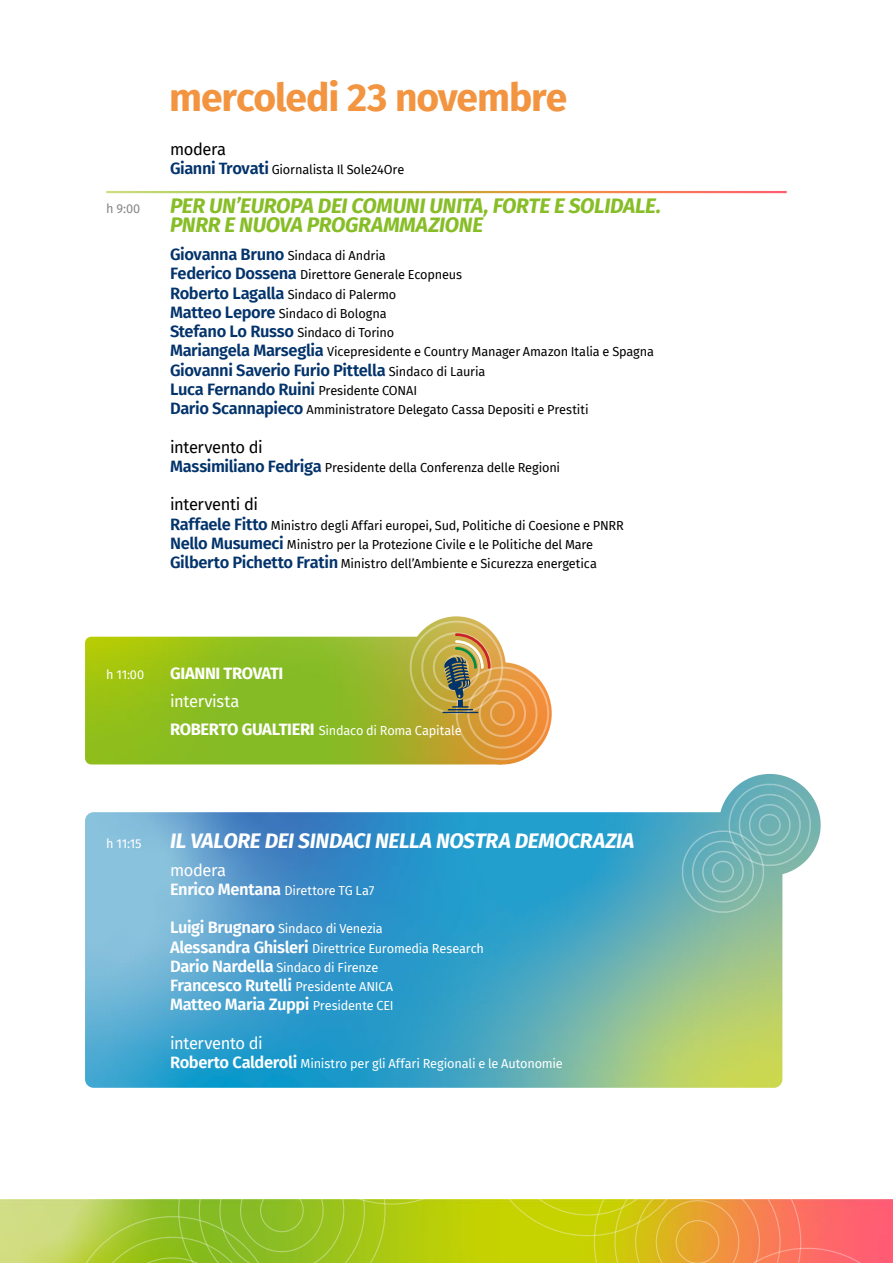
<style>
.page{position:relative;width:893px;height:1263px;background:#fff}
.page>*{position:absolute;margin:0;border:0;box-sizing:border-box;transform-origin:0 0}
.t1{font:700 39px "Fira Sans";letter-spacing:-.025em;color:#f29440}
.t2{font:italic 700 21px/19.2px "Fira Sans";letter-spacing:-.015em;color:#87bd26}
.t3{font:italic 700 21px "Fira Sans";letter-spacing:-.015em;color:#fff}
.t4{font:600 16.5px/19.2px "Fira Sans";letter-spacing:-.03em;color:#03336b}
.t5{font:600 16.5px/19.2px "Fira Sans";letter-spacing:-.025em;color:#fff}
.t6{font:16.5px "Fira Sans";letter-spacing:-.025em;color:#000}
.t7{font:16.5px "Fira Sans";letter-spacing:-.025em;color:#fff}
.t8{font:700 16.5px "Fira Sans";letter-spacing:-.025em;color:#fff}
.t9{font:12.75px/19.2px "Fira Sans";letter-spacing:-.015em;color:#000}
.t10{font:12.75px/19.2px "Fira Sans";letter-spacing:-.015em;color:#fff}
.t11{font:12.75px "Fira Sans";color:#878787}
.s1{font-weight:600;font-size:16.5px;color:#03336b}
.s2{font-weight:400;font-size:12.75px;color:#000}
.s3{font-weight:700;font-size:16.5px}
.s4{font-weight:600;font-size:16.5px}
.s5{font-weight:400;font-size:12.75px}
</style>
<div class="page">
<img style="left:0;top:1199px;width:69px;height:64px">
<svg style="left:69px;top:1199px;width:824px;height:64px;background:#c2b42c"></svg>
<img style="left:85px;top:637px;width:363px;height:127px">
<img style="left:448px;top:762px;width:69px;height:3px">
<img style="left:402px;top:636px;width:4px;height:87px">
<img style="left:85px;top:812px;width:697px;height:276px">
<img style="left:750px;top:774px;width:71px;height:76px">
<svg style="left:676px;top:778px;width:138px;height:136px"></svg>
<svg style="left:406px;top:616px;width:146px;height:146px"></svg>
<h1 class="t1" style="left:169px;top:64px;width:400px">mercoledi 23 novembre</h1>
<p class="t6" style="left:170px;top:137px;width:58px">modera</p>
<p class="t9" style="left:170px;top:160px;width:236px"><span class="s1">Gianni Trovati</span> Giornalista Il Sole24Ore</p>
<p class="t11" style="left:106px;top:199px;width:36px">h 9:00</p>
<h2 class="t2" style="left:170px;top:195px;width:492px">PER UN’EUROPA DEI COMUNI UNITA, FORTE E SOLIDALE.<br>PNRR E NUOVA PROGRAMMAZIONE</h2>
<p class="t9" style="left:170px;top:246px;width:486px"><span class="s1">Giovanna Bruno</span> Sindaca di Andria<br><span class="s1">Federico Dossena</span> Direttore Generale Ecopneus<br><span class="s1">Roberto Lagalla</span> Sindaco di Palermo<br><span class="s1">Matteo Lepore</span> Sindaco di Bologna<br><span class="s1">Stefano Lo Russo</span> Sindaco di Torino<br><span class="s1">Mariangela Marseglia</span> Vicepresidente e Country Manager Amazon Italia e Spagna</p>
<p class="t4" style="left:170px;top:359px;width:317px">Giovanni Saverio Furio Pittella <span class="s2">Sindaco di Lauria<br></span>Luca Fernando Ruini <span class="s2">Presidente CONAI</span></p>
<p class="t9" style="left:170px;top:400px;width:420px"><span class="s1">Dario Scannapieco</span> Amministratore Delegato Cassa Depositi e Prestiti</p>
<p class="t6" style="left:170px;top:434px;width:94px">intervento di</p>
<p class="t9" style="left:170px;top:457px;width:392px"><span class="s1">Massimiliano Fedriga</span> Presidente della Conferenza delle Regioni</p>
<p class="t6" style="left:170px;top:492px;width:89px">interventi di</p>
<p class="t9" style="left:170px;top:515px;width:455px"><span class="s1">Raffaele Fitto</span> Ministro degli Affari europei, Sud, Politiche di Coesione e PNRR<br><span class="s1">Nello Musumeci</span> Ministro per la Protezione Civile e le Politiche del Mare<br><span class="s1">Gilberto Pichetto Fratin</span> Ministro dell’Ambiente e Sicurezza energetica</p>
<p class="t10" style="left:106px;top:664px;width:39px">h 11:00</p>
<p class="t8" style="left:170px;top:659px;width:115px">GIANNI TROVATI</p>
<p class="t7" style="left:170px;top:689px;width:71px">intervista</p>
<p class="t10" style="left:170px;top:721px;width:293px"><span class="s3">ROBERTO GUALTIERI</span> Sindaco di Roma Capitale</p>
<p class="t10" style="left:106px;top:833px;width:37px">h 11:15</p>
<h2 class="t3" style="left:170px;top:823px;width:466px">IL VALORE DEI SINDACI NELLA NOSTRA DEMOCRAZIA</h2>
<p class="t7" style="left:170px;top:857px;width:58px">modera</p>
<p class="t10" style="left:170px;top:880px;width:206px"><span class="s4">Enrico Mentana</span> Direttore TG La7</p>
<p class="t10" style="left:170px;top:919px;width:315px"><span class="s4">Luigi Brugnaro</span> Sindaco di Venezia<br><span class="s4">Alessandra Ghisleri</span> Direttrice Euromedia Research<br><span class="s4">Dario Nardella</span> Sindaco di Firenze</p>
<p class="t5" style="left:170px;top:975px;width:225px">Francesco Rutelli <span class="s5">Presidente ANICA<br></span>Matteo Maria Zuppi <span class="s5">Presidente CEI</span></p>
<p class="t7" style="left:170px;top:1031px;width:94px">intervento di</p>
<p class="t10" style="left:170px;top:1054px;width:394px"><span class="s4">Roberto Calderoli</span> Ministro per gli Affari Regionali e le Autonomie</p>
</div>
